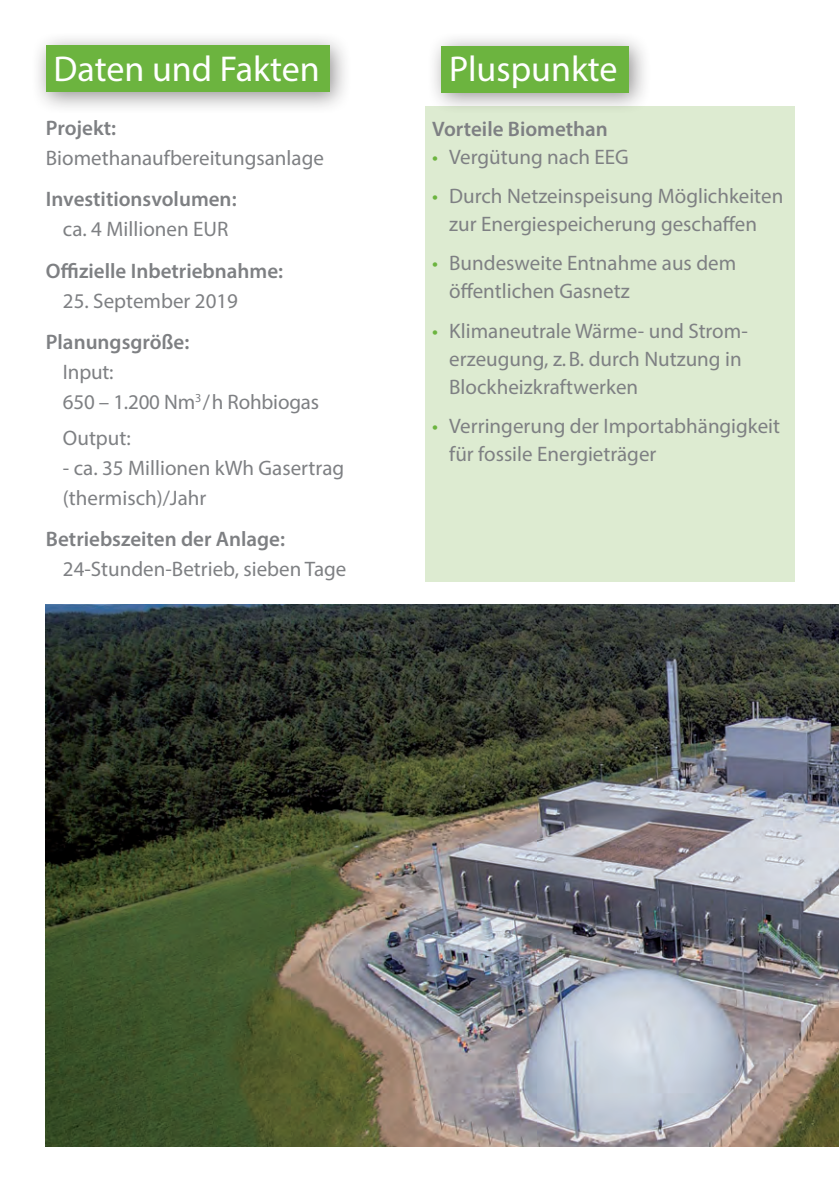
<style>
.page{position:relative;width:839px;height:1191px;background:#fff}
.page>*{position:absolute;margin:0;border:0;box-sizing:border-box;transform-origin:0 0}
.t1{font:36px "Myriad Pro";color:#fff}
.t2{font:21px/28px "Myriad Pro";color:#7e8083}
.t3{font:600 21px "Myriad Pro";color:#7e8083}
.s1{color:#6cb43f}
</style>
<div class="page">
<div style="left:425px;top:106px;width:369px;height:475px;background:#ddebd1"></div>
<div style="left:30px;top:30px;width:322px;height:84px;background:#231f20;opacity:.49"></div>
<div style="left:46px;top:46px;width:283px;height:46px;background:#6cb43f"></div>
<div style="left:425px;top:30px;width:225px;height:84px;background:#231f20;opacity:.49"></div>
<div style="left:441px;top:46px;width:187px;height:46px;background:#6cb43f"></div>
<img style="left:46px;top:604px;width:793px;height:542px">
<h1 class="t1" style="left:54px;top:47px;width:268px">Daten und Fakten</h1>
<h1 class="t1" style="left:449px;top:47px;width:170px">Pluspunkte</h1>
<p class="t3" style="left:46px;top:114px;width:72px">Projekt:</p>
<p class="t2" style="left:46px;top:143px;width:279px">Biomethanaufbereitungsanlage</p>
<p class="t3" style="left:46px;top:186px;width:192px">Investitionsvolumen:</p>
<p class="t2" style="left:63px;top:215px;width:167px">ca. 4 Millionen EUR</p>
<p class="t3" style="left:46px;top:257px;width:239px">Offizielle Inbetriebnahme:</p>
<p class="t2" style="left:63px;top:286px;width:177px">25. September 2019</p>
<p class="t3" style="left:46px;top:328px;width:145px">Planungsgröße:</p>
<p class="t2" style="left:63px;top:356px;width:258px;line-height:30px">Input:<br>650 – 1.200 Nm<sup>3</sup>/h Rohbiogas</p>
<p class="t2" style="left:63px;top:423px;width:69px">Output:</p>
<p class="t2" style="left:63px;top:452px;width:283px;line-height:30px">- ca. 35 Millionen kWh Gasertrag (thermisch)/Jahr</p>
<p class="t3" style="left:46px;top:525px;width:241px">Betriebszeiten der Anlage:</p>
<p class="t2" style="left:63px;top:554px;width:285px">24-Stunden-Betrieb, sieben Tage</p>
<p class="t3" style="left:432px;top:115px;width:177px">Vorteile Biomethan</p>
<p class="t2" style="left:432px;top:142px;width:198px"><span class="s1">•</span> Vergütung nach EEG</p>
<p class="t2" style="left:432px;top:182px;width:352px;text-align:center"><span class="s1">•</span> Durch Netzeinspeisung Möglichkeiten zur Energiespeicherung geschaffen</p>
<p class="t2" style="left:449px;top:249px;width:288px;text-indent:-17px"><span class="s1">•</span> Bundesweite Entnahme aus dem öffentlichen Gasnetz</p>
<p class="t2" style="left:449px;top:316px;width:300px;text-indent:-17px"><span class="s1">•</span> Klimaneutrale Wärme- und Strom&shy;erzeugung, z. B. durch Nutzung in<br>Blockheizkraftwerken</p>
<p class="t2" style="left:449px;top:412px;width:332px;text-indent:-17px"><span class="s1">•</span> Verringerung der Importabhängigkeit für fossile Energieträger</p>
</div>
